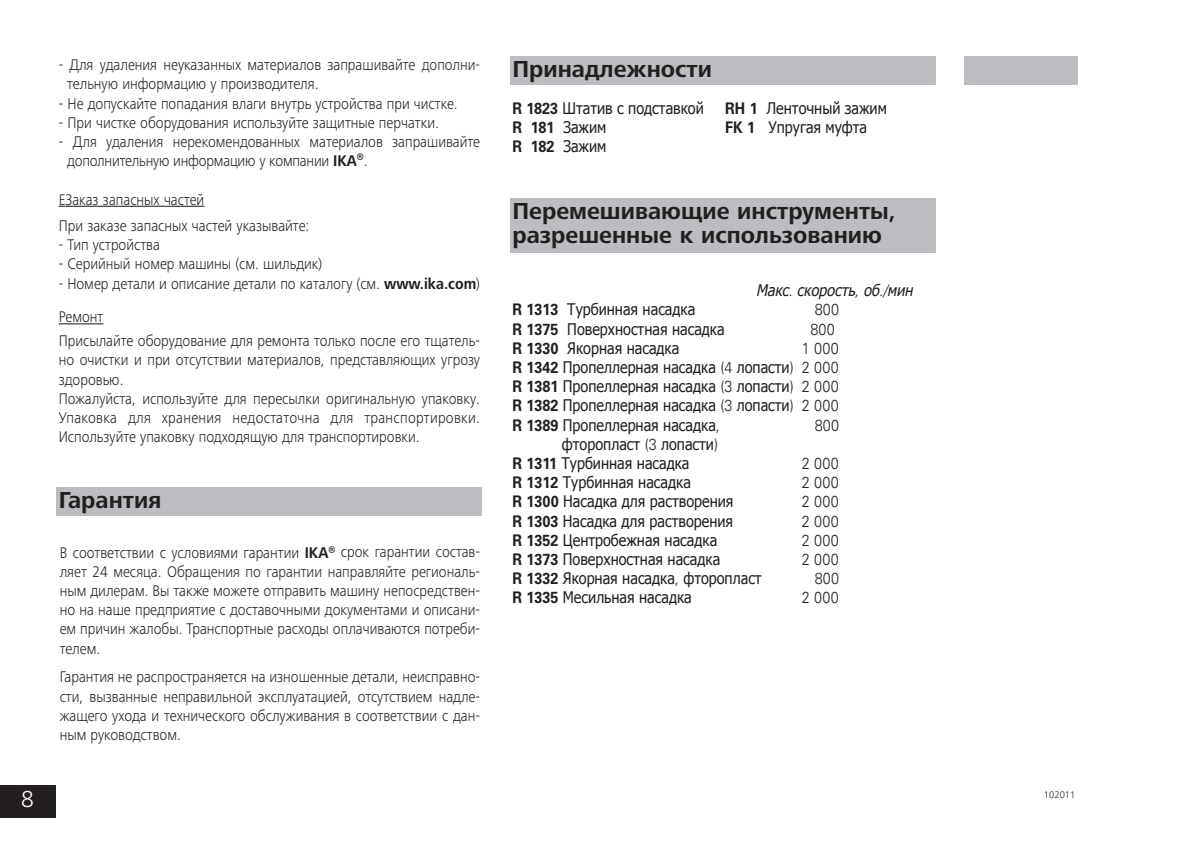
<style>
.page{position:relative;width:1191px;height:842px;background:#fff}
.page>*{position:absolute;margin:0;border:0;box-sizing:border-box;transform-origin:0 0}
.t1{font:700 24px/24px "Frutiger Next IKA";color:#231f20}
.t2{font:300 24px "Frutiger Next IKA";color:#fff}
.t3{font:300 16px/19.2px "Frutiger Next IKA";color:#231f20;scale:.9 1}
.t4{font:16px/19.2px "Tahoma";color:#231f20;text-align:justify;scale:.9 1}
.t5{font:300 16px "Univers CE";letter-spacing:.02em;color:#231f20;scale:.9 1}
.t6{font:italic 16px "Tahoma";color:#231f20;scale:.9 1}
.t7{font:300 10px "Frutiger Next IKA";color:#231f20}
.s1{font-weight:700}
.s2{font-family:"Univers CE";font-weight:700}
.s3{font-family:"Univers CE";font-weight:300}
</style>
<div class="page">
<hr style="left:65px;top:206px;width:139px;height:1px;background:#231f20">
<hr style="left:59px;top:323px;width:44px;height:1px;background:#231f20">
<div style="left:964px;top:57px;width:113px;height:28px;background:#bcbdc0"></div>
<div style="left:0;top:785px;width:56px;height:33px;background:#231f20"></div>
<div style="left:57px;top:487px;width:425px;height:29px;background:#bcbdc0"></div>
<div style="left:510px;top:57px;width:425px;height:28px;background:#bcbdc0"></div>
<div style="left:510px;top:198px;width:425px;height:54px;background:#bcbdc0"></div>
<h1 class="t2" style="left:21px;top:791px;width:14px">8</h1>
<p class="t3" style="left:67px;top:57px;width:460px;text-indent:-9px">- Для удаления неуказанных материалов запрашивайте дополни&shy;тельную информацию у производителя.</p>
<p class="t3" style="left:59px;top:95px;width:445px">- Не допускайте попадания влаги внутрь устройства при чистке.</p>
<p class="t3" style="left:59px;top:115px;width:424px">- При чистке оборудования используйте защитные перчатки.</p>
<p class="t3" style="left:67px;top:134px;width:460px;text-indent:-9px">- Для удаления нерекомендованных материалов запрашивайте дополнительную информацию у компании <span class="s1">IKA</span><sup>®</sup>.</p>
<p class="t3" style="left:59px;top:188px;width:280px;line-height:26.4px">EЗаказ запасных частей<br>При заказе запасных частей указывайте:</p>
<p class="t3" style="left:59px;top:237px;width:114px">- Тип устройства</p>
<p class="t3" style="left:59px;top:256px;width:294px">- Серийный номер машины (см. шильдик)</p>
<p class="t3" style="left:59px;top:268px;width:470px;line-height:33.6px">- Номер детали и описание детали по каталогу (см. <span class="s1">www.ika.com</span>)<br>Ремонт</p>
<p class="t3" style="left:59px;top:333px;width:470px">Присылайте оборудование для ремонта только после его тщатель&shy;но очистки и при отсутствии материалов, представляющих угрозу здоровью.<br>Пожалуйста, используйте для пересылки оригинальную упаковку.<br>Упаковка для хранения недостаточна для транспортировки.<br>Используйте упаковку подходящую для транспортировки.</p>
<h1 class="t1" style="left:59px;top:491px;width:104px">Гарантия</h1>
<p class="t3" style="left:60px;top:544px;width:468px;text-align:justify">В соответствии с условиями гарантии <span class="s1">IKA</span><sup>®</sup> срок гарантии состав&shy;ляет 24 месяца. Обращения по гарантии направляйте региональ&shy;ным дилерам. Вы также можете отправить машину непосредствен&shy;но на наше предприятие с доставочными документами и описани&shy;ем причин жалобы. Транспортные расходы оплачиваются потреби&shy;телем.</p>
<p class="t3" style="left:60px;top:669px;width:468px;text-align:justify">Гарантия не распространяется на изношенные детали, неисправно&shy;сти, вызванные неправильной эксплуатацией, отсутствием надле&shy;жащего ухода и технического обслуживания в соответствии с дан&shy;ным руководством.</p>
<h1 class="t1" style="left:512px;top:60px;width:201px">Принадлежности</h1>
<p class="t4" style="left:512px;top:98px;width:214px"><span class="s2">R 1823</span> Штатив с подставкой</p>
<p class="t4" style="left:725px;top:98px;width:181px"><span class="s2">RH 1</span> Ленточный зажим</p>
<p class="t4" style="left:512px;top:117px;width:106px"><span class="s2">R 181</span> Зажим</p>
<p class="t4" style="left:725px;top:117px;width:159px"><span class="s2">FK 1</span> Упругая муфта</p>
<p class="t4" style="left:512px;top:136px;width:106px"><span class="s2">R 182</span> Зажим</p>
<h1 class="t1" style="left:512px;top:202px;width:385px">Перемешивающие инструменты, разрешенные к использованию</h1>
<p class="t6" style="left:756px;top:280px;width:179px">Макс<span class="s3">.</span> скорость<span class="s3">,</span> об<span class="s3">. /</span>мин</p>
<p class="t4" style="left:512px;top:299px;width:205px"><span class="s2">R 1313</span> Турбинная насадка</p>
<p class="t5" style="left:815px;top:304px;width:29px">800</p>
<p class="t4" style="left:512px;top:319px;width:237px"><span class="s2">R 1375</span> Поверхностная насадка</p>
<p class="t5" style="left:810px;top:323px;width:29px">800</p>
<p class="t4" style="left:512px;top:338px;width:187px"><span class="s2">R 1330</span> Якорная насадка</p>
<p class="t5" style="left:801px;top:342px;width:43px">1 000</p>
<p class="t4" style="left:512px;top:357px;width:364px"><span class="s2">R 1342</span> Пропеллерная насадка <span class="s3">(4</span> лопасти<span class="s3">) 2 000<br></span><span class="s2">R 1381</span> Пропеллерная насадка <span class="s3">(3</span> лопасти<span class="s3">) 2 000<br></span><span class="s2">R 1382</span> Пропеллерная насадка <span class="s3">(3</span> лопасти<span class="s3">) 2 000<br></span><span class="s2">R 1389</span> Пропеллерная насадка<span class="s3">,</span></p>
<p class="t5" style="left:815px;top:419px;width:29px">800</p>
<p class="t4" style="left:512px;top:434px;width:230px;text-indent:50px">фторопласт <span class="s3">(3</span> лопасти<span class="s3">)<br></span><span class="s2">R 1311</span> Турбинная насадка</p>
<p class="t5" style="left:801px;top:457px;width:43px">2 000</p>
<p class="t4" style="left:512px;top:472px;width:200px"><span class="s2">R 1312</span> Турбинная насадка</p>
<p class="t5" style="left:801px;top:477px;width:43px">2 000</p>
<p class="t4" style="left:512px;top:491px;width:247px"><span class="s2">R 1300</span> Насадка для растворения</p>
<p class="t5" style="left:801px;top:496px;width:43px">2 000</p>
<p class="t4" style="left:512px;top:511px;width:247px"><span class="s2">R 1303</span> Насадка для растворения</p>
<p class="t5" style="left:801px;top:515px;width:43px">2 000</p>
<p class="t4" style="left:512px;top:530px;width:229px"><span class="s2">R 1352</span> Центробежная насадка</p>
<p class="t5" style="left:801px;top:534px;width:43px">2 000</p>
<p class="t4" style="left:512px;top:549px;width:232px"><span class="s2">R 1373</span> Поверхностная насадка</p>
<p class="t5" style="left:801px;top:553px;width:43px">2 000</p>
<p class="t4" style="left:512px;top:568px;width:278px"><span class="s2">R 1332</span> Якорная насадка<span class="s3">,</span> фторопласт</p>
<p class="t5" style="left:815px;top:573px;width:29px">800</p>
<p class="t4" style="left:512px;top:587px;width:201px"><span class="s2">R 1335</span> Месильная насадка</p>
<p class="t5" style="left:801px;top:592px;width:43px">2 000</p>
<p class="t7" style="left:1043px;top:791px;width:33px">102011</p>
</div>
